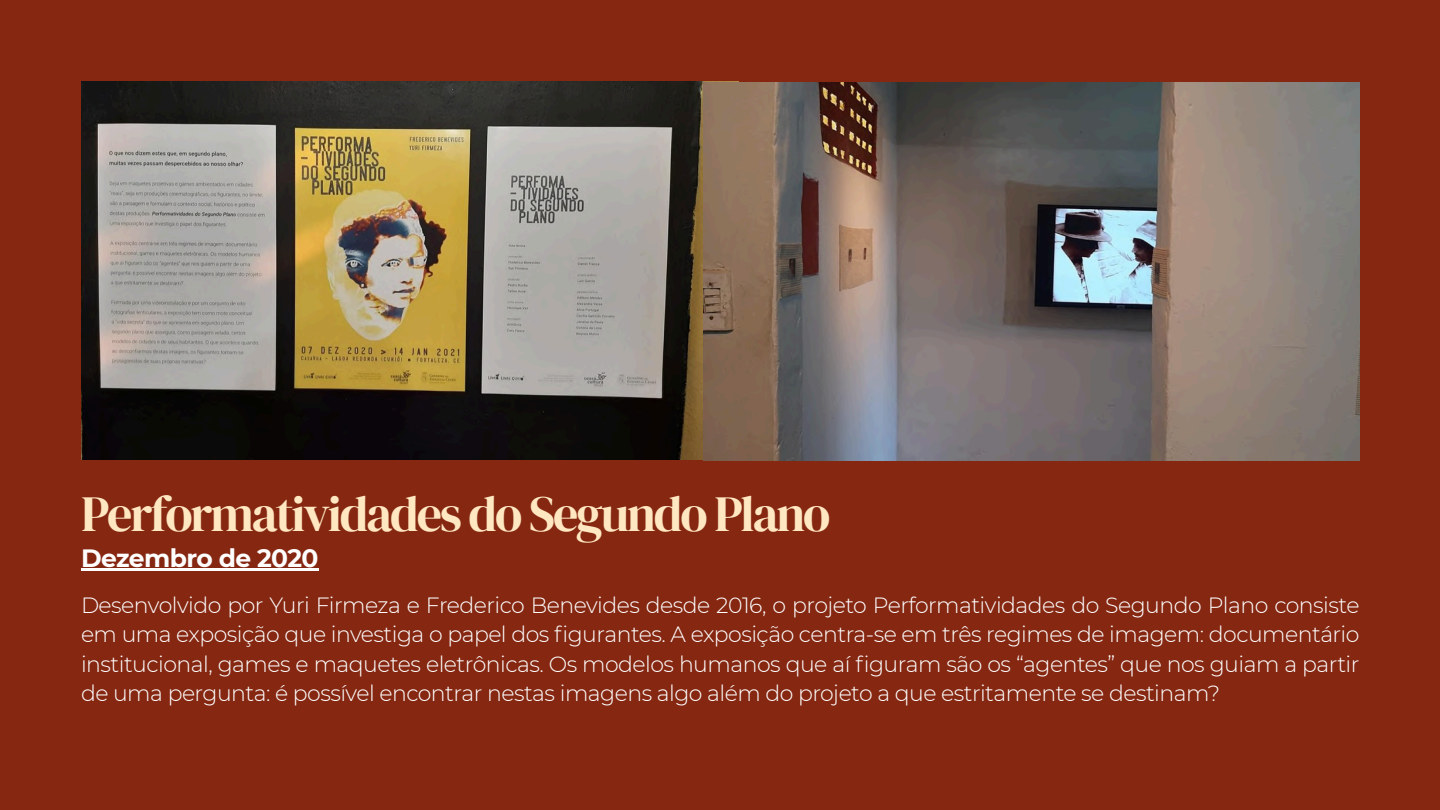
<style>
.page{position:relative;width:1440px;height:810px;background:#852711}
.page>*{position:absolute;margin:0;border:0;box-sizing:border-box;transform-origin:0 0}
.t1{font:50px "DM Serif Display";letter-spacing:-.04em;color:#ffe7c2}
.t2{font:700 25px "Montserrat";letter-spacing:-.025em;color:#fff}
.t3{font:300 22px/29.2px "Montserrat";letter-spacing:-.025em;color:#fff;text-align:justify}
</style>
<div class="page">
<img style="left:81px;top:81px;width:657px;height:379px">
<img style="left:704px;top:82px;width:655px;height:378px">
<hr style="left:81px;top:568px;width:237px;height:3px;background:#fff">
<h1 class="t1" style="left:81px;top:479px;width:751px">Performatividades do Segundo Plano</h1>
<h2 class="t2" style="left:81px;top:543px;width:239px">Dezembro de 2020</h2>
<p class="t3" style="left:81px;top:591px;width:1280px">Desenvolvido por Yuri Firmeza e Frederico Benevides desde 2016, o projeto Performatividades do Segundo Plano consiste em uma exposição que investiga o papel dos figurantes. A exposição centra-se em três regimes de imagem: documentário institucional, games e maquetes eletrônicas. Os modelos humanos que aí figuram são os “agentes” que nos guiam a partir de uma pergunta: é possível encontrar nestas imagens algo além do projeto a que estritamente se destinam?</p>
</div>
